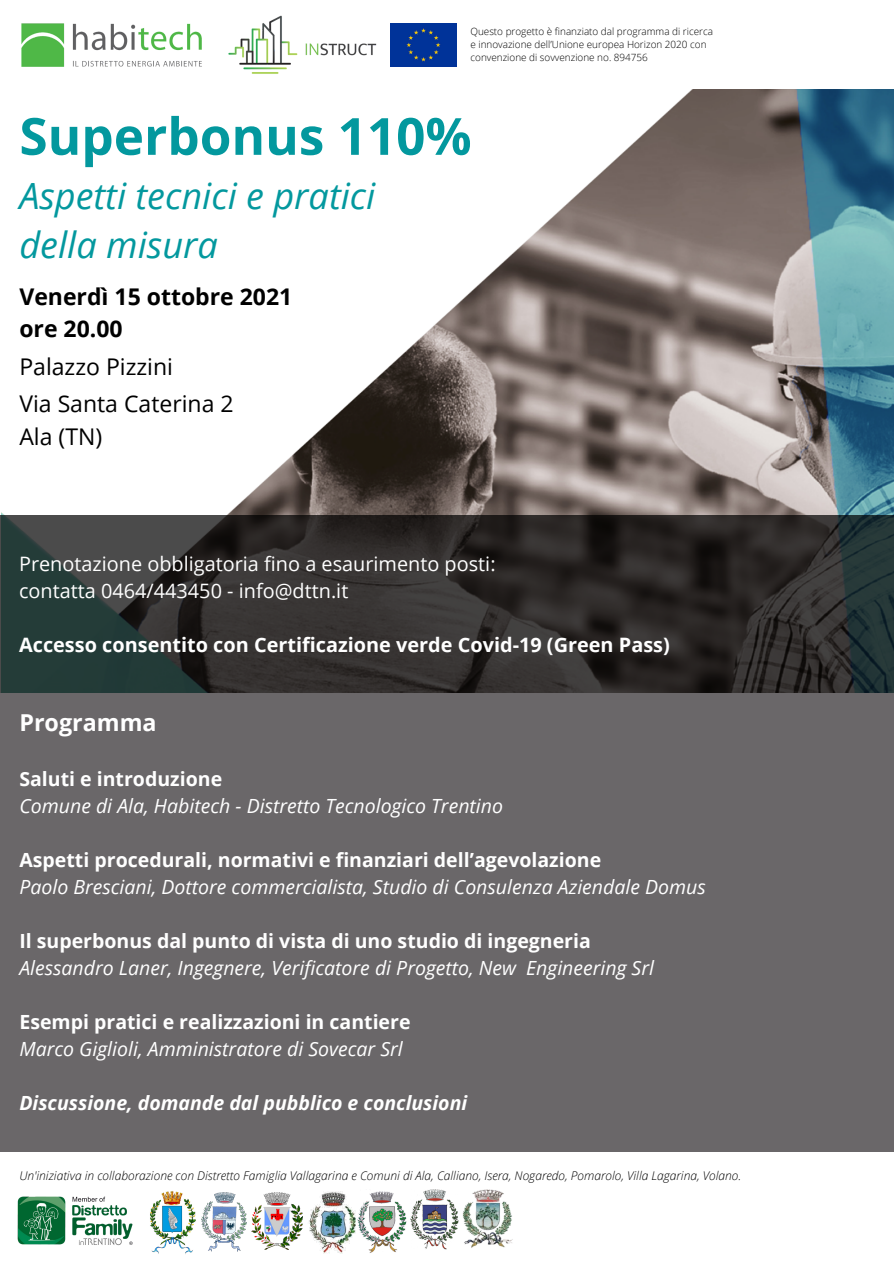
<style>
.page{position:relative;width:894px;height:1264px;background:#fff}
.page>*{position:absolute;margin:0;border:0;box-sizing:border-box;transform-origin:0 0}
.t1{font:700 51.15px "Open Sans";color:#03989e}
.t2{font:italic 36.15px "Open Sans";color:#03989e}
.t3{font:700 23.25px "Open Sans";color:#fff}
.t4{font:22.95px "Open Sans";color:#000}
.t5{font:700 22.95px "Open Sans";color:#000}
.t6{font:19.8px "Open Sans";color:#fff}
.t7{font:700 19.8px "Open Sans";color:#fff}
.t8{font:italic 19.5px "Open Sans";color:#fff}
.t9{font:700 19.5px "Open Sans";color:#fff}
.t10{font:italic 700 19.5px "Open Sans";color:#fff}
.t11{font:italic 300 12px "Open Sans";color:#000}
.t12{font:300 9.9px/13.2px "Open Sans";color:#000}
</style>
<div class="page">
<img style="left:21px;top:23px;width:181px;height:44px">
<img style="left:228px;top:15px;width:149px;height:59px">
<div style="left:390px;top:23px;width:66px;height:43px;background:#039"></div>
<div style="left:0;top:693px;width:893px;height:458px;background:#6a6769"></div>
<img style="left:2px;top:89px;width:891px;height:426px">
<svg style="left:0;top:515px;width:893px;height:178px;background:#2e2f2e"></svg>
<img style="left:17px;top:1196px;width:116px;height:50px">
<img style="left:207px;top:1192px;width:39px;height:59px">
<img style="left:150px;top:1191px;width:57px;height:63px">
<img style="left:302px;top:1191px;width:54px;height:62px">
<img style="left:462px;top:1189px;width:51px;height:59px">
<img style="left:357px;top:1191px;width:50px;height:62px">
<img style="left:410px;top:1189px;width:48px;height:60px">
<img style="left:251px;top:1192px;width:51px;height:57px">
<p class="t12" style="left:470px;top:25px;width:244px">Questo progetto è finanziato dal programma di ricerca e innovazione dell’Unione europea Horizon 2020 con convenzione di sovvenzione no. 894756</p>
<p class="t1" style="left:19px;top:100px;width:453px">Superbonus 110%</p>
<p class="t2" style="left:19px;top:170px;width:357px">Aspetti tecnici e pratici</p>
<p class="t2" style="left:19px;top:220px;width:200px">della misura</p>
<p class="t5" style="left:19px;top:280px;width:274px">Venerdì 15 ottobre 2021</p>
<p class="t5" style="left:19px;top:312px;width:105px">ore 20.00</p>
<p class="t4" style="left:19px;top:350px;width:155px">Palazzo Pizzini</p>
<p class="t4" style="left:19px;top:388px;width:216px">Via Santa Caterina 2</p>
<p class="t4" style="left:19px;top:420px;width:84px">Ala (TN)</p>
<p class="t6" style="left:19px;top:550px;width:478px">Prenotazione obbligatoria fino a esaurimento posti:</p>
<p class="t6" style="left:19px;top:577px;width:331px">contatta 0464/443450 - info@dttn.it</p>
<p class="t7" style="left:19px;top:631px;width:652px">Accesso consentito con Certificazione verde Covid-19 (Green Pass)</p>
<p class="t3" style="left:19px;top:705px;width:139px">Programma</p>
<p class="t9" style="left:19px;top:765px;width:204px">Saluti e introduzione</p>
<p class="t8" style="left:19px;top:792px;width:485px">Comune di Ala, Habitech - Distretto Tecnologico Trentino</p>
<p class="t9" style="left:19px;top:846px;width:583px">Aspetti procedurali, normativi e finanziari dell’agevolazione</p>
<p class="t8" style="left:19px;top:873px;width:687px">Paolo Bresciani, Dottore commercialista, Studio di Consulenza Aziendale Domus</p>
<p class="t9" style="left:19px;top:927px;width:573px">Il superbonus dal punto di vista di uno studio di ingegneria</p>
<p class="t8" style="left:19px;top:954px;width:636px">Alessandro Laner, Ingegnere, Verificatore di Progetto, New Engineering Srl</p>
<p class="t9" style="left:19px;top:1008px;width:392px">Esempi pratici e realizzazioni in cantiere</p>
<p class="t8" style="left:19px;top:1035px;width:385px">Marco Giglioli, Amministratore di Sovecar Srl</p>
<p class="t10" style="left:19px;top:1089px;width:449px">Discussione, domande dal pubblico e conclusioni</p>
<p class="t11" style="left:19px;top:1166px;width:723px">Un'iniziativa in collaborazione con Distretto Famiglia Vallagarina e Comuni di Ala, Calliano, Isera, Nogaredo, Pomarolo, Villa Lagarina, Volano.</p>
</div>
